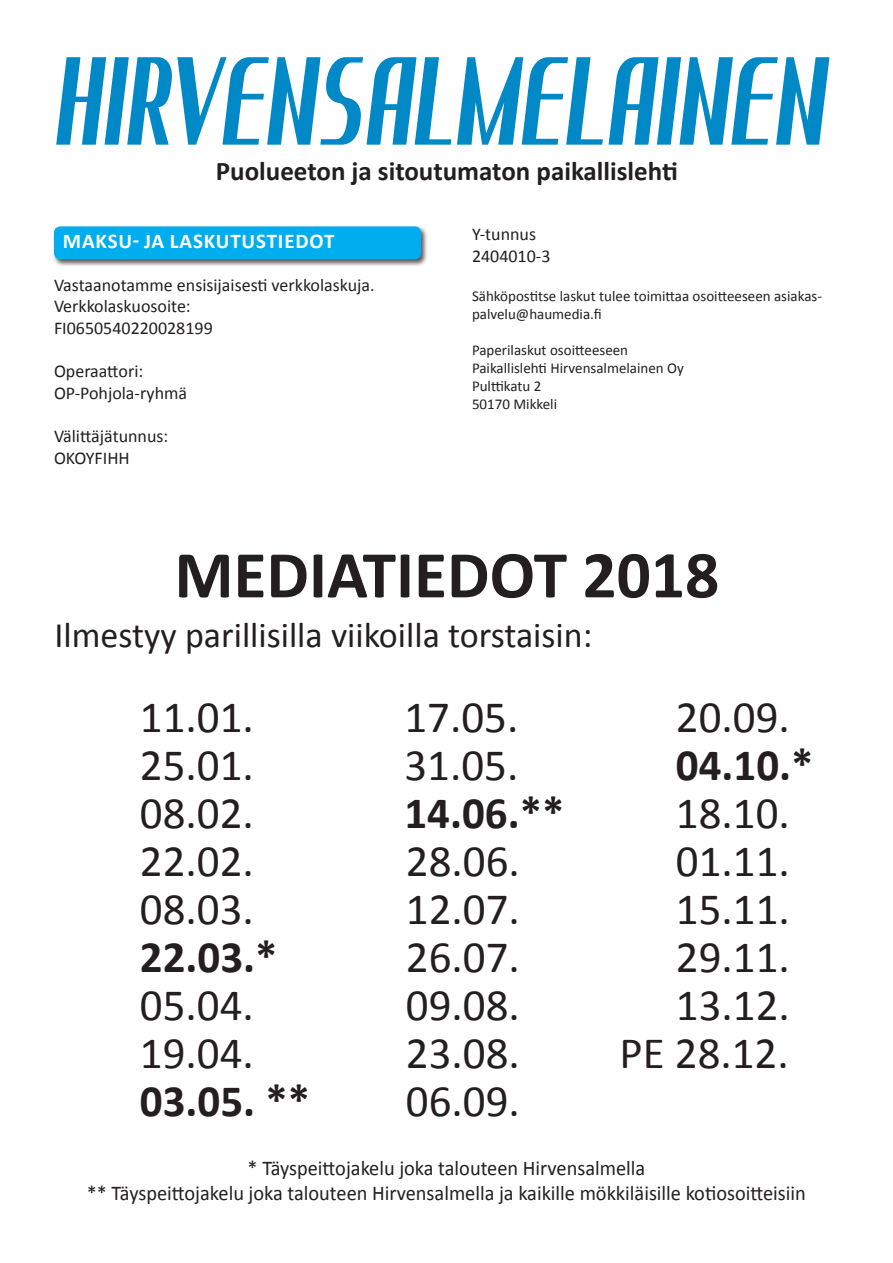
<style>
.page{position:relative;width:893px;height:1263px;background:#fff}
.page>*{position:absolute;margin:0;border:0;box-sizing:border-box;transform-origin:0 0}
.t1{font:700 67.5px "Calibri";color:#231f20}
.t2{font:45px "Calibri";color:#231f20}
.t3{font:700 45px "Calibri";color:#231f20}
.t4{font:36px "Calibri";color:#231f20}
.t5{font:700 27px "Calibri";color:#231f20}
.t6{font:21px "Calibri";color:#231f20}
.t7{font:700 21px "Calibri";letter-spacing:.04em;color:#fff}
.t8{font:18px "Calibri";color:#231f20}
.t9{font:15px/18px "Calibri";color:#231f20}
</style>
<div class="page">
<svg style="left:56px;top:57px;width:773px;height:88px"></svg>
<div style="left:52px;top:225px;width:377px;height:42px;background:#231f20;opacity:.75"></div>
<div style="left:54px;top:226px;width:367px;height:33px;background:#00aeef;border-radius:6px"></div>
<p class="t5" style="left:216px;top:154px;width:463px">Puolueeton ja sitoutumaton paikallislehti</p>
<p class="t7" style="left:63px;top:227px;width:273px">MAKSU- JA LASKUTUSTIEDOT</p>
<p class="t8" style="left:54px;top:273px;width:322px">Vastaanotamme ensisijaisesti verkkolaskuja.</p>
<p class="t8" style="left:54px;top:295px;width:138px">Verkkolaskuosoite:</p>
<p class="t8" style="left:54px;top:317px;width:160px">FI0650540220028199</p>
<p class="t8" style="left:54px;top:360px;width:91px">Operaattori:</p>
<p class="t8" style="left:54px;top:381px;width:135px">OP-Pohjola-ryhmä</p>
<p class="t8" style="left:54px;top:425px;width:116px">Välittäjätunnus:</p>
<p class="t8" style="left:54px;top:446px;width:77px">OKOYFIHH</p>
<p class="t8" style="left:472px;top:223px;width:66px">Y-tunnus</p>
<p class="t8" style="left:472px;top:244px;width:80px">2404010-3</p>
<p class="t9" style="left:472px;top:287px;width:351px">Sähköpostitse laskut tulee toimittaa osoitteeseen asiakas&shy;palvelu@haumedia.fi</p>
<p class="t9" style="left:472px;top:341px;width:158px">Paperilaskut osoitteeseen</p>
<p class="t9" style="left:472px;top:359px;width:213px">Paikallislehti Hirvensalmelainen Oy</p>
<p class="t9" style="left:472px;top:377px;width:71px">Pulttikatu 2</p>
<p class="t9" style="left:472px;top:395px;width:87px">50170 Mikkeli</p>
<p class="t1" style="left:174px;top:532px;width:546px">MEDIATIEDOT 2018</p>
<p class="t4" style="left:54px;top:612px;width:540px">Ilmestyy parillisilla viikoilla torstaisin:</p>
<p class="t2" style="left:140px;top:689px;width:115px">11.01.</p>
<p class="t2" style="left:140px;top:737px;width:115px">25.01.</p>
<p class="t2" style="left:140px;top:785px;width:115px">08.02.</p>
<p class="t2" style="left:140px;top:833px;width:115px">22.02.</p>
<p class="t2" style="left:140px;top:881px;width:115px">08.03.</p>
<p class="t3" style="left:140px;top:928px;width:139px">22.03.*</p>
<p class="t2" style="left:140px;top:977px;width:115px">05.04.</p>
<p class="t2" style="left:140px;top:1025px;width:115px">19.04.</p>
<p class="t3" style="left:140px;top:1072px;width:172px">03.05. **</p>
<p class="t2" style="left:404px;top:689px;width:115px">17.05.</p>
<p class="t2" style="left:404px;top:737px;width:115px">31.05.</p>
<p class="t3" style="left:404px;top:784px;width:162px">14.06.**</p>
<p class="t2" style="left:406px;top:833px;width:115px">28.06.</p>
<p class="t2" style="left:406px;top:881px;width:115px">12.07.</p>
<p class="t2" style="left:406px;top:929px;width:115px">26.07.</p>
<p class="t2" style="left:406px;top:977px;width:115px">09.08.</p>
<p class="t2" style="left:406px;top:1025px;width:115px">23.08.</p>
<p class="t2" style="left:406px;top:1073px;width:115px">06.09.</p>
<p class="t2" style="left:676px;top:689px;width:115px">20.09.</p>
<p class="t3" style="left:676px;top:736px;width:139px">04.10.*</p>
<p class="t2" style="left:676px;top:785px;width:115px">18.10.</p>
<p class="t2" style="left:676px;top:833px;width:115px">01.11.</p>
<p class="t2" style="left:676px;top:881px;width:115px">15.11.</p>
<p class="t2" style="left:676px;top:929px;width:115px">29.11.</p>
<p class="t2" style="left:676px;top:977px;width:115px">13.12.</p>
<p class="t2" style="left:619px;top:1025px;width:171px">PE 28.12.</p>
<p class="t6" style="left:248px;top:1155px;width:399px">* Täyspeittojakelu joka talouteen Hirvensalmella</p>
<p class="t6" style="left:87px;top:1180px;width:721px">** Täyspeittojakelu joka talouteen Hirvensalmella ja kaikille mökkiläisille kotiosoitteisiin</p>
</div>
